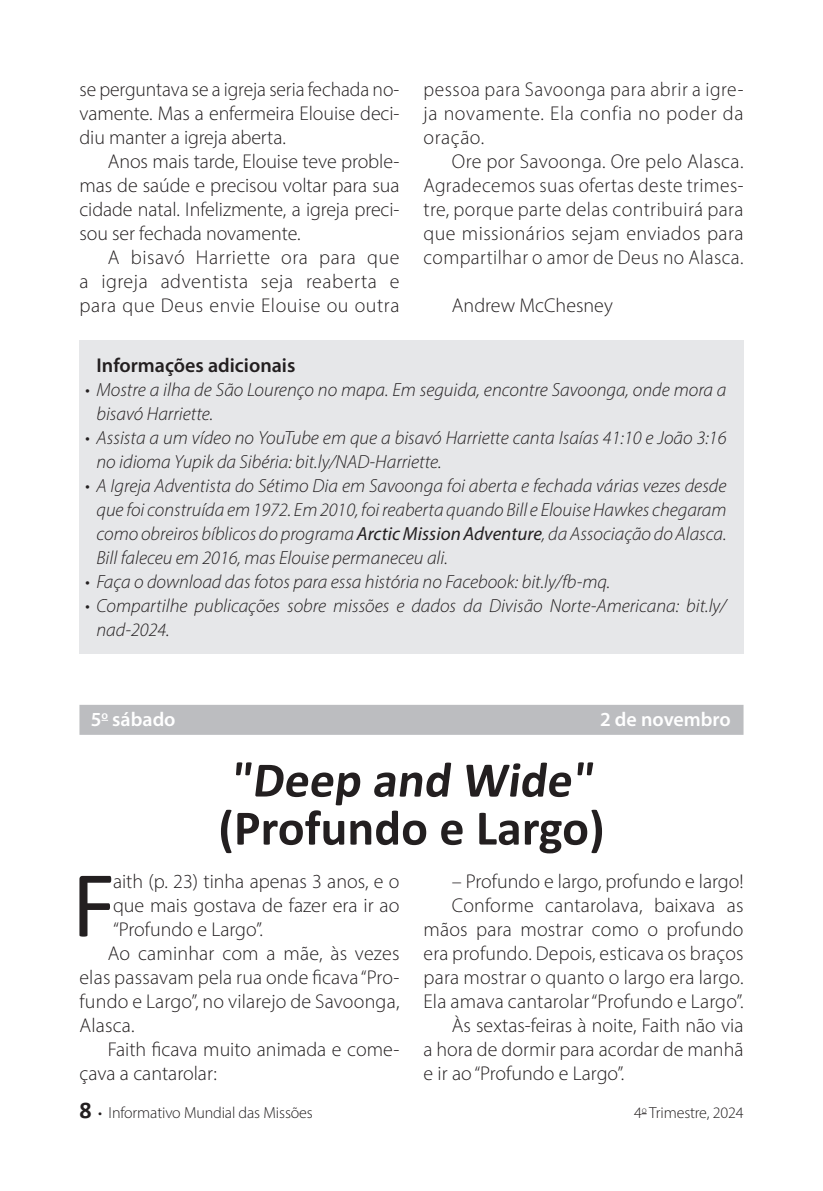
<style>
.page{position:relative;width:823px;height:1191px;background:#fff}
.page>*{position:absolute;margin:0;border:0;box-sizing:border-box;transform-origin:0 0}
._03_Capitular{font:95.6px "Calibri";color:#231f20}
._02_Titulo{font:700 50px/48px "Calibri";color:#231f20}
._04_Texto{font:300 20px/24px "Myriad Pro";letter-spacing:.005em;color:#231f20;text-align:justify}
._03_Capitular-2{font:300 20px/24px "Myriad Pro";color:#231f20;text-align:justify}
._06_Titulo_Box{font:600 20px "Myriad Pro";color:#231f20}
._01_Data{font:600 20px "Myriad Pro";color:#fff}
.t1{font:italic 300 19px/24px "Myriad Pro";color:#231f20}
.t2{font:300 16px "Myriad Pro";letter-spacing:-.01em;color:#231f20}
.s1{font-weight:400}
.s2{font-family:"Calibri";font-weight:700;font-size:24px}
</style>
<div class="page">
<div style="left:79px;top:340px;width:664px;height:313px;background:#e6e7e9"></div>
<div style="left:79px;top:705px;width:664px;height:30px;background:#bcbdc0"></div>
<p class="_04_Texto" style="left:79px;top:77px;width:321px">se perguntava se a igreja seria fechada no&shy;vamente. Mas a enfermeira Elouise deci&shy;diu manter a igreja aberta.</p>
<p class="_04_Texto" style="left:79px;top:149px;width:321px;text-indent:28px">Anos mais tarde, Elouise teve proble&shy;mas de saúde e precisou voltar para sua cidade natal. Infelizmente, a igreja preci&shy;sou ser fechada novamente.</p>
<p class="_04_Texto" style="left:79px;top:245px;width:321px;text-indent:28px">A bisavó Harriette ora para que a igreja adventista seja reaberta e para que Deus envie Elouise ou outra</p>
<p class="_04_Texto" style="left:423px;top:77px;width:321px">pessoa para Savoonga para abrir a igre&shy;ja novamente. Ela confia no poder da oração.</p>
<p class="_04_Texto" style="left:423px;top:149px;width:321px;text-indent:28px">Ore por Savoonga. Ore pelo Alasca.<br>Agradecemos suas ofertas deste trimes&shy;tre, porque parte delas contribuirá para que missionários sejam enviados para compartilhar o amor de Deus no Alasca.</p>
<p class="_04_Texto" style="left:451px;top:293px;width:162px">Andrew McChesney</p>
<p class="_06_Titulo_Box" style="left:96px;top:352px;width:200px">Informações adicionais</p>
<p class="t1" style="left:96px;top:377px;width:631px;text-indent:-11px">• Mostre a ilha de São Lourenço no mapa. Em seguida, encontre Savoonga, onde mora a bisavó Harriette.</p>
<p class="t1" style="left:96px;top:425px;width:631px;text-indent:-11px">• Assista a um vídeo no YouTube em que a bisavó Harriette canta Isaías 41:10 e João 3:16 no idioma Yupik da Sibéria: bit.ly/NAD-Harriette.</p>
<p class="t1" style="left:96px;top:473px;width:631px;text-align:justify;text-indent:-11px">• A Igreja Adventista do Sétimo Dia em Savoonga foi aberta e fechada várias vezes desde que foi construída em 1972. Em 2010, foi reaberta quando Bill e Elouise Hawkes chegaram como obreiros bíblicos do programa <span class="s1">Arctic Mission Adventure</span>, da Associação do Alasca.<br>Bill faleceu em 2016, mas Elouise permaneceu ali.</p>
<p class="t1" style="left:85px;top:569px;width:526px">• Faça o download das fotos para essa história no Facebook: bit.ly/fb-mq.</p>
<p class="t1" style="left:96px;top:593px;width:631px;text-indent:-11px">• Compartilhe publicações sobre missões e dados da Divisão Norte-Americana: bit.ly/ nad-2024.</p>
<p class="_01_Data" style="left:91px;top:706px;width:86px">5<sup>o</sup> sábado</p>
<p class="_01_Data" style="left:599px;top:706px;width:132px">2 de novembro</p>
<p class="_02_Titulo" style="left:218px;top:754px;width:387px">"Deep and Wide" (Profundo e Largo)</p>
<p class="_03_Capitular" style="left:71px;top:838px;width:45px">F</p>
<p class="_03_Capitular-2" style="left:113px;top:869px;width:288px">aith (p. 23) tinha apenas 3 anos, e o que mais gostava de fazer era ir ao “Profundo e Largo”.</p>
<p class="_04_Texto" style="left:79px;top:941px;width:321px;text-indent:28px">Ao caminhar com a mãe, às vezes elas passavam pela rua onde ficava “Pro&shy;fundo e Largo”, no vilarejo de Savoonga, Alasca.</p>
<p class="_04_Texto" style="left:79px;top:1037px;width:321px;text-indent:28px">Faith ficava muito animada e come&shy;çava a cantarolar:</p>
<p class="_04_Texto" style="left:451px;top:869px;width:293px">– Profundo e largo, profundo e largo!</p>
<p class="_04_Texto" style="left:423px;top:893px;width:321px;text-indent:28px">Conforme cantarolava, baixava as mãos para mostrar como o profundo era profundo. Depois, esticava os braços para mostrar o quanto o largo era largo.<br>Ela amava cantarolar “Profundo e Largo”.</p>
<p class="_04_Texto" style="left:423px;top:1013px;width:321px;text-indent:28px">Às sextas-feiras à noite, Faith não via a hora de dormir para acordar de manhã e ir ao “Profundo e Largo”.</p>
<p class="t2" style="left:79px;top:1103px;width:235px"><span class="s2">8</span> • Informativo Mundial das Missões</p>
<p class="t2" style="left:633px;top:1103px;width:111px">4<sup>o</sup> Trimestre, 2024</p>
</div>
